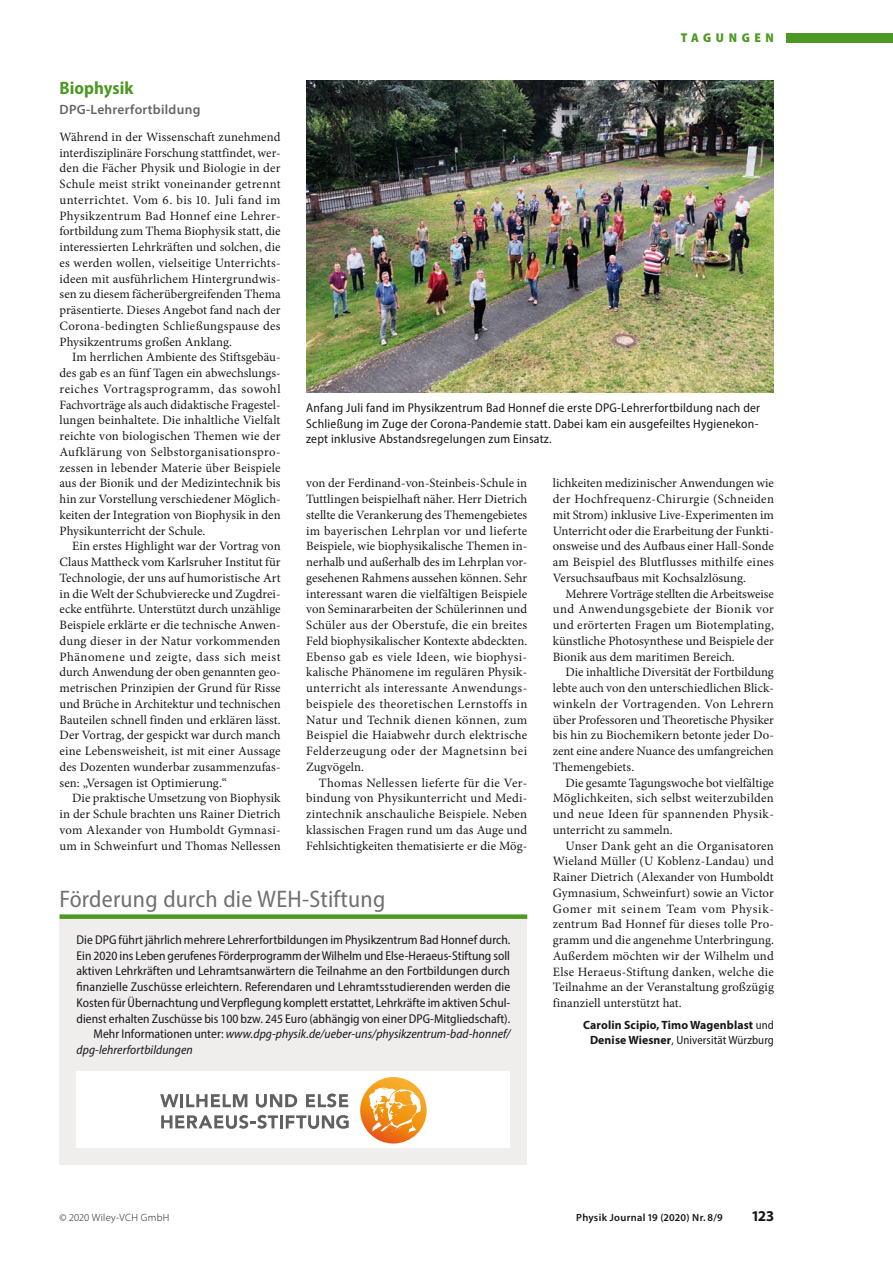
<style>
.page{position:relative;width:893px;height:1263px;background:#fff}
.page>*{position:absolute;margin:0;border:0;box-sizing:border-box;transform-origin:0 0}
.Ü__überLinie_16{font:semi-condensed 24px "Myriad Pro";letter-spacing:.01em;color:#707173}
.U1_12pt_Kleindr_Tag{font:700 semi-condensed 18px "Myriad Pro";letter-spacing:.005em;color:#4d9924}
.t1{font:700 15px "Myriad Pro";color:#1a171c}
.U2_Tagungen{font:600 13.5px "Myriad Pro";letter-spacing:.02em;color:#646567}
.GT_klein{font:12.75px/15.8px "Minion Pro";letter-spacing:.005em;color:#1a171c;text-align:justify}
.GTO_klein{font:12.75px/15.8px "Minion Pro";letter-spacing:.01em;color:#1a171c}
.GTO{font:semi-condensed 12.75px/15.8px "Myriad Pro";color:#1a171c;text-align:justify}
.BU_schwarz{font:semi-condensed 12.75px/15.8px "Myriad Pro";letter-spacing:.02em;color:#1a171c}
.GT{font:italic semi-condensed 12.75px/15.8px "Myriad Pro";letter-spacing:.005em;color:#1a171c}
.t2{font:900 semi-condensed 12.75px "Myriad Pro";letter-spacing:.36em;color:#4d9924}
.Adresse_Tagungen{font:700 12px/15px "Myriad Pro";letter-spacing:.01em;color:#1a171c;text-align:center}
.t3{font:600 10.5px "Myriad Pro";letter-spacing:.03em;color:#1a171c}
.t4{font:300 10.5px "Myriad Pro";letter-spacing:.03em;color:#1a171c}
.s1{font-weight:400;font-stretch:semi-condensed}
.s2{font-style:normal}
</style>
<div class="page">
<div style="left:787px;top:33px;width:106px;height:9px;background:#4d9924"></div>
<img style="left:306px;top:81px;width:468px;height:312px">
<div style="left:60px;top:917px;width:467px;height:248px;background:#efeeec"></div>
<div style="left:60px;top:914px;width:467px;height:5px;background:#4d9924"></div>
<div style="left:76px;top:1071px;width:434px;height:77px;background:#fff"></div>
<svg style="left:160px;top:1094px;width:87px;height:13px"></svg>
<svg style="left:256px;top:1094px;width:41px;height:13px"></svg>
<svg style="left:306px;top:1093px;width:42px;height:14px"></svg>
<svg style="left:161px;top:1115px;width:188px;height:14px"></svg>
<svg style="left:360px;top:1077px;width:67px;height:66px"></svg>
<svg style="left:369px;top:1088px;width:52px;height:45px"></svg>
<p class="t2" style="left:681px;top:30px;width:95px">TAGUNGEN</p>
<p class="U1_12pt_Kleindr_Tag" style="left:60px;top:76px;width:76px">Biophysik</p>
<p class="U2_Tagungen" style="left:60px;top:101px;width:142px">DPG-Lehrerfortbildung</p>
<p class="GTO_klein" style="left:60px;top:129px;width:223px">Während in der Wissenschaft zunehmend interdisziplinäre Forschung stattfindet, wer&shy;den die Fächer Physik und Biologie in der Schule meist strikt voneinander getrennt unterrichtet. Vom 6. bis 10. Juli fand im Physikzentrum Bad Honnef eine Lehrer&shy;fortbildung zum Thema Biophysik statt, die interessierten Lehrkräften und solchen, die es werden wollen, vielseitige Unterrichts&shy;ideen mit ausführlichem Hintergrundwis&shy;sen zu diesem fächerübergreifenden Thema präsentierte. Dieses Angebot fand nach der Corona-bedingten Schließungspause des Physikzentrums großen Anklang.</p>
<p class="GT_klein" style="left:60px;top:349px;width:223px;text-indent:13px">Im herrlichen Ambiente des Stiftsgebäu&shy;des gab es an fünf Tagen ein abwechslungs&shy;reiches Vortragsprogramm, das sowohl Fachvorträge als auch didaktische Fragestel&shy;lungen beinhaltete. Die inhaltliche Vielfalt reichte von biologischen Themen wie der Aufklärung von Selbstorganisationspro&shy;zessen in lebender Materie über Beispiele aus der Bionik und der Medizintechnik bis hin zur Vorstellung verschiedener Möglich&shy;keiten der Integration von Biophysik in den Physikunterricht der Schule.</p>
<p class="GT_klein" style="left:60px;top:538px;width:223px;text-indent:13px">Ein erstes Highlight war der Vortrag von Claus Mattheck vom Karlsruher Institut für Technologie, der uns auf humoristische Art in die Welt der Schubvierecke und Zugdrei&shy;ecke entführte. Unterstützt durch unzählige Beispiele erklärte er die technische Anwen&shy;dung dieser in der Natur vorkommenden Phänomene und zeigte, dass sich meist durch Anwendung der oben genannten geo&shy;metrischen Prinzipien der Grund für Risse und Brüche in Architektur und technischen Bauteilen schnell finden und erklären lässt.<br>Der Vortrag, der gespickt war durch manch eine Lebensweisheit, ist mit einer Aussage des Dozenten wunderbar zusammenzufas&shy;sen: „Versagen ist Optimierung.“</p>
<p class="GT_klein" style="left:60px;top:790px;width:223px;text-indent:13px">Die praktische Umsetzung von Biophysik in der Schule brachten uns Rainer Dietrich vom Alexander von Humboldt Gymnasi&shy;um in Schweinfurt und Thomas Nellessen</p>
<p class="BU_schwarz" style="left:306px;top:399px;width:455px">Anfang Juli fand im Physikzentrum Bad Honnef die erste DPG-Lehrerfortbildung nach der<br>Schließung im Zuge der Corona-Pandemie statt. Dabei kam ein ausgefeiltes Hygienekon&shy;zept inklusive Abstandsregelungen zum Einsatz.</p>
<p class="GT_klein" style="left:306px;top:475px;width:223px;text-align:left">von der Ferdinand-von-Steinbeis-Schule in Tuttlingen beispielhaft näher. Herr Dietrich stellte die Verankerung des Themengebietes im bayerischen Lehrplan vor und lieferte Beispiele, wie biophysikalische Themen in&shy;nerhalb und außerhalb des im Lehrplan vor&shy;gesehenen Rahmens aussehen können. Sehr interessant waren die vielfältigen Beispiele von Seminararbeiten der Schülerinnen und Schüler aus der Oberstufe, die ein breites Feld biophysikalischer Kontexte abdeckten.<br>Ebenso gab es viele Ideen, wie biophysi&shy;kalische Phänomene im regulären Physik&shy;unterricht als interessante Anwendungs&shy;beispiele des theoretischen Lernstoffs in Natur und Technik dienen können, zum Beispiel die Haiabwehr durch elektrische Felderzeugung oder der Magnetsinn bei Zugvögeln.</p>
<p class="GT_klein" style="left:306px;top:775px;width:223px;text-indent:13px">Thomas Nellessen lieferte für die Ver&shy;bindung von Physikunterricht und Medi&shy;zintechnik anschauliche Beispiele. Neben klassischen Fragen rund um das Auge und Fehlsichtigkeiten thematisierte er die Mög-</p>
<p class="GT_klein" style="left:553px;top:475px;width:223px">lichkeiten medizinischer Anwendungen wie der Hochfrequenz-Chirurgie (Schneiden mit Strom) inklusive Live-Experimenten im Unterricht oder die Erarbeitung der Funkti&shy;onsweise und des Aufbaus einer Hall-Sonde am Beispiel des Blutflusses mithilfe eines Versuchsaufbaus mit Kochsalzlösung.</p>
<p class="GT_klein" style="left:553px;top:586px;width:223px;text-indent:13px">Mehrere Vorträge stellten die Arbeitsweise und Anwendungsgebiete der Bionik vor und erörterten Fragen um Biotemplating, künstliche Photosynthese und Beispiele der Bionik aus dem maritimen Bereich.</p>
<p class="GT_klein" style="left:553px;top:664px;width:223px;text-indent:13px">Die inhaltliche Diversität der Fortbildung lebte auch von den unterschiedlichen Blick&shy;winkeln der Vortragenden. Von Lehrern über Professoren und Theoretische Physiker bis hin zu Biochemikern betonte jeder Do&shy;zent eine andere Nuance des umfangreichen Themengebiets.</p>
<p class="GT_klein" style="left:553px;top:775px;width:223px;text-indent:13px">Die gesamte Tagungswoche bot vielfältige Möglichkeiten, sich selbst weiterzubilden und neue Ideen für spannenden Physik&shy;unterricht zu sammeln.</p>
<p class="GT_klein" style="left:553px;top:838px;width:223px;text-indent:13px">Unser Dank geht an die Organisatoren Wieland Müller (U Koblenz-Landau) und Rainer Dietrich (Alexander von Humboldt Gymnasium, Schweinfurt) sowie an Victor Gomer mit seinem Team vom Physik&shy;zentrum Bad Honnef für dieses tolle Pro&shy;gramm und die angenehme Unterbringung.<br>Außerdem möchten wir der Wilhelm und Else Heraeus-Stiftung danken, welche die Teilnahme an der Veranstaltung großzügig finanziell unterstützt hat.</p>
<p class="Adresse_Tagungen" style="left:583px;top:1016px;width:192px">Carolin Scipio, Timo Wagenblast <span class="s1">und<br></span>Denise Wiesner<span class="s1">, Universität Würzburg</span></p>
<p class="Ü__überLinie_16" style="left:60px;top:884px;width:327px">Förderung durch die WEH-Stiftung</p>
<p class="GTO" style="left:77px;top:931px;width:435px">Die DPG führt jährlich mehrere Lehrerfortbildungen im Physikzentrum Bad Honnef durch.<br>Ein 2020 ins Leben gerufenes Förderprogramm der Wilhelm und Else-Heraeus-Stiftung soll aktiven Lehrkräften und Lehramtsanwärtern die Teilnahme an den Fortbildungen durch finanzielle Zuschüsse erleichtern. Referendaren und Lehramtsstudierenden werden die Kosten für Übernachtung und Verpflegung komplett erstattet, Lehrkräfte im aktiven Schul&shy;dienst erhalten Zuschüsse bis 100 bzw. 245 Euro (abhängig von einer DPG-Mitgliedschaft).</p>
<p class="GT" style="left:77px;top:1026px;width:435px;text-indent:17px"><span class="s2">Mehr Informationen unter:</span> www.dpg-physik.de/ueber-uns/physikzentrum-bad-honnef/ dpg-lehrerfortbildungen</p>
<p class="t4" style="left:60px;top:1211px;width:111px">© 2020 Wiley-VCH GmbH</p>
<p class="t3" style="left:576px;top:1211px;width:148px">Physik Journal 19 (2020) Nr. 8/9</p>
<p class="t1" style="left:752px;top:1206px;width:23px">123</p>
</div>
